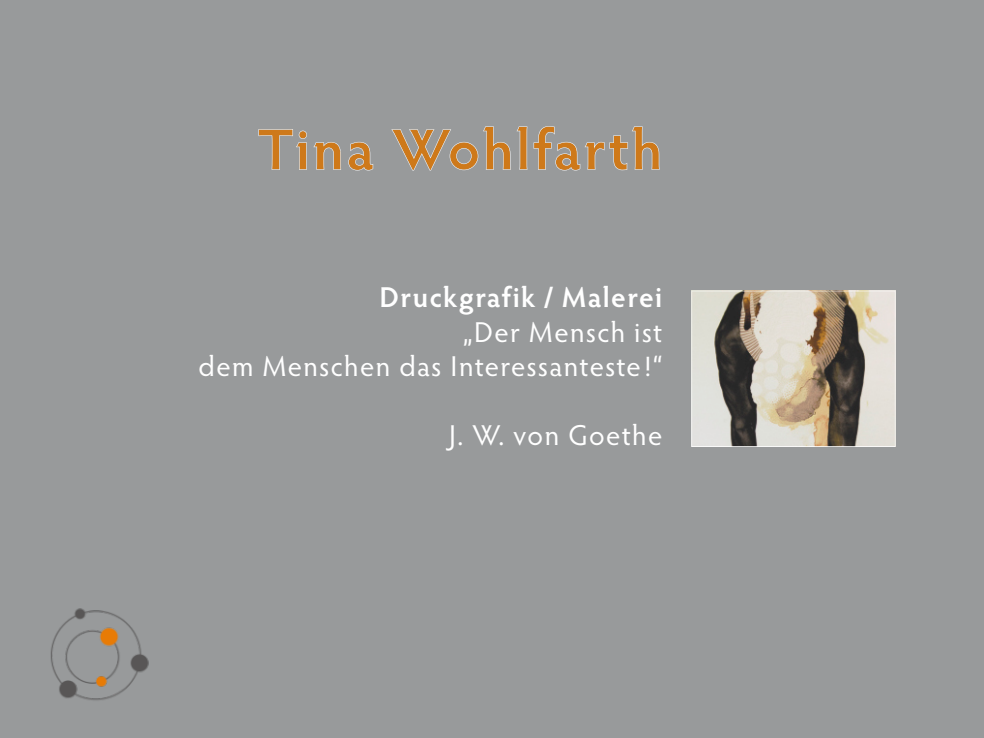
<style>
.page{position:relative;width:984px;height:738px;background:#fff}
.page>*{position:absolute;margin:0;border:0;box-sizing:border-box;transform-origin:0 0}
.t1{font:600 57.6px "Hypatia Sans Pro";letter-spacing:.045em;color:#ce791a}
.t2{font:28.8px/34.4px "Hypatia Sans Pro";letter-spacing:.045em;color:#fff;text-align:right}
.t3{font:600 28.8px "Hypatia Sans Pro";letter-spacing:.05em;color:#fff}
</style>
<div class="page">
<div style="left:0;top:0;width:983px;height:737px;background:#989a9b"></div>
<img style="left:50px;top:608px;width:99px;height:93px">
<svg style="left:258px;top:126px;width:401px;height:44px"></svg>
<svg style="left:691px;top:291px;width:203px;height:155px;background:#ada597"></svg>
<h1 class="t1" style="left:257px;top:127px;width:406px">Tina Wohlfarth</h1>
<p class="t3" style="left:379px;top:286px;width:284px">Druckgrafik / Malerei</p>
<p class="t2" style="left:198px;top:317px;width:465px">„Der Mensch ist<br>dem Menschen das Interessanteste!“</p>
<p class="t2" style="left:449px;top:421px;width:215px">J. W. von Goethe</p>
</div>
